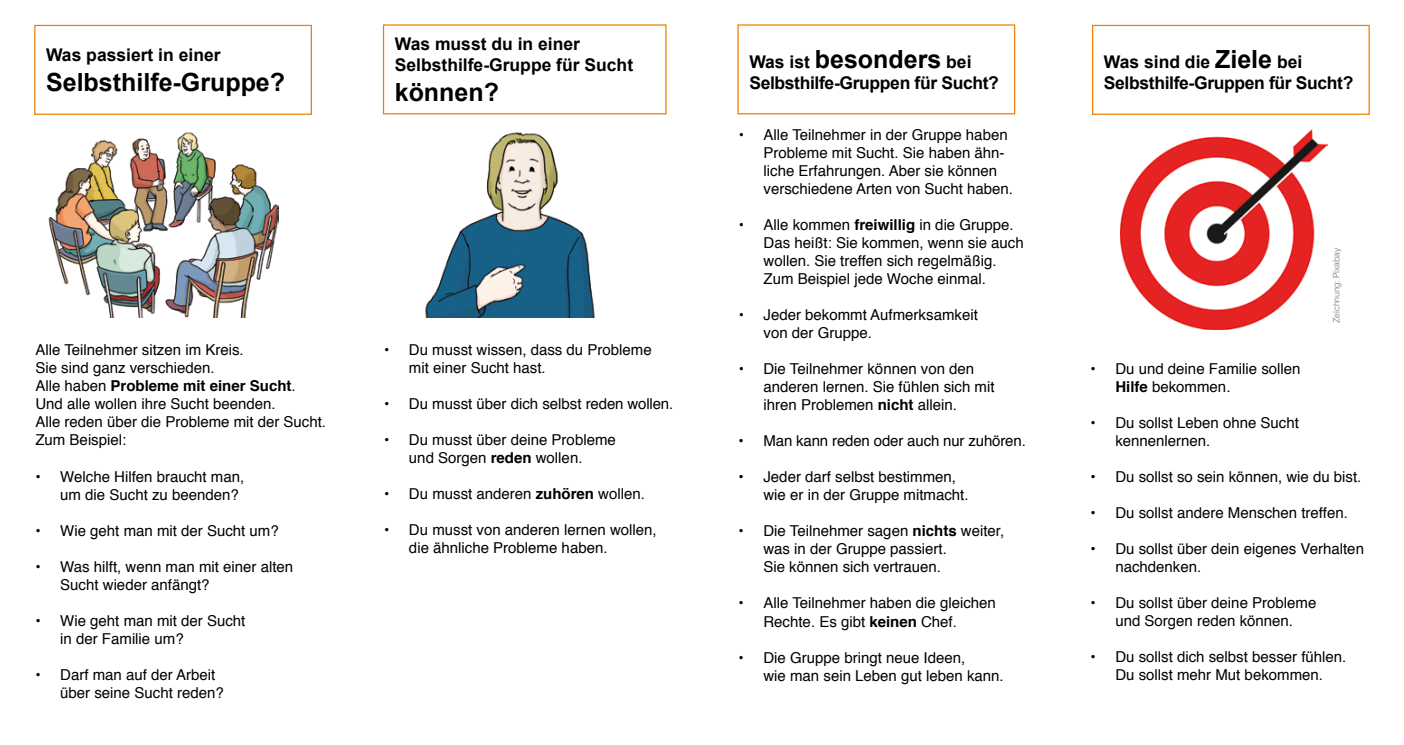
<style>
.page{position:relative;width:1404px;height:745px;background:#fff}
.page>*{position:absolute;margin:0;border:0;box-sizing:border-box;transform-origin:0 0}
.t1{font:700 25px "Arial";color:#000}
.t2{font:700 17.5px/21px "Arial";letter-spacing:-.02em;color:#000}
.t3{font:700 17.5px/21px "Arial";color:#000}
.t4{font:15px/18px "Helvetica";color:#000}
.t5{font:300 8.75px "Helvetica";letter-spacing:-.02em;color:#707172}
.s1{font-weight:700}
.s2{font-size:25px}
</style>
<div class="page">
<img style="left:48px;top:132px;width:231px;height:185px">
<div style="left:34px;top:25px;width:278px;height:90px;border:1px solid #ee7f00"></div>
<img style="left:425px;top:132px;width:170px;height:185px">
<div style="left:383px;top:24px;width:283px;height:90px;border:1px solid #ee7f00"></div>
<div style="left:737px;top:24px;width:278px;height:90px;border:1px solid #ee7f00"></div>
<img style="left:1120px;top:129px;width:206px;height:200px">
<div style="left:1091px;top:25px;width:278px;height:90px;border:1px solid #ee7f00"></div>
<p class="t3" style="left:46px;top:44px;width:176px">Was passiert in einer</p>
<h1 class="t1" style="left:46px;top:68px;width:240px">Selbsthilfe-Gruppe?</h1>
<p class="t3" style="left:395px;top:34px;width:240px">Was musst du in einer<br>Selbsthilfe-Gruppe für Sucht</p>
<h1 class="t1" style="left:395px;top:78px;width:106px">können?</h1>
<p class="t4" style="left:35px;top:341px;width:292px">Alle Teilnehmer sitzen im Kreis.<br>Sie sind ganz verschieden.<br>Alle haben <span class="s1">Probleme mit einer Sucht</span>.<br>Und alle wollen ihre Sucht beenden.<br>Alle reden über die Probleme mit der Sucht.<br>Zum Beispiel:</p>
<p class="t4" style="left:60px;top:467px;width:185px;text-indent:-25px">• Welche Hilfen braucht man, um die Sucht zu beenden?</p>
<p class="t4" style="left:35px;top:521px;width:245px">• Wie geht man mit der Sucht um?</p>
<p class="t4" style="left:60px;top:557px;width:234px;text-indent:-25px">• Was hilft, wenn man mit einer alten<br>Sucht wieder anfängt?</p>
<p class="t4" style="left:60px;top:611px;width:187px;text-indent:-25px">• Wie geht man mit der Sucht in der Familie um?</p>
<p class="t4" style="left:60px;top:665px;width:165px;text-indent:-25px">• Darf man auf der Arbeit über seine Sucht reden?</p>
<p class="t4" style="left:409px;top:341px;width:244px;text-indent:-25px">• Du musst wissen, dass du Probleme mit einer Sucht hast.</p>
<p class="t4" style="left:384px;top:395px;width:290px">• Du musst über dich selbst reden wollen.</p>
<p class="t4" style="left:384px;top:431px;width:233px;text-align:center">• Du musst über deine Probleme und Sorgen <span class="s1">reden</span> wollen.</p>
<p class="t4" style="left:384px;top:485px;width:262px">• Du musst anderen <span class="s1">zuhören</span> wollen.</p>
<p class="t4" style="left:409px;top:521px;width:249px;text-indent:-25px">• Du musst von anderen lernen wollen, die ähnliche Probleme haben.</p>
<p class="t2" style="left:749px;top:51px;width:251px">Was ist <span class="s2">besonders</span> bei<br>Selbsthilfe-Gruppen für Sucht?</p>
<p class="t4" style="left:763px;top:126px;width:251px;text-indent:-25px">• Alle Teilnehmer in der Gruppe haben Probleme mit Sucht. Sie haben ähn&shy;liche Erfahrungen. Aber sie können verschiedene Arten von Sucht haben.</p>
<p class="t4" style="left:763px;top:216px;width:262px;text-indent:-25px">• Alle kommen <span class="s1">freiwillig</span> in die Gruppe.<br>Das heißt: Sie kommen, wenn sie auch wollen. Sie treffen sich regelmäßig.<br>Zum Beispiel jede Woche einmal.</p>
<p class="t4" style="left:763px;top:306px;width:216px;text-indent:-25px">• Jeder bekommt Aufmerksamkeit von der Gruppe.</p>
<p class="t4" style="left:763px;top:360px;width:232px;text-indent:-25px">• Die Teilnehmer können von den anderen lernen. Sie fühlen sich mit ihren Problemen <span class="s1">nicht</span> allein.</p>
<p class="t4" style="left:738px;top:432px;width:289px">• Man kann reden oder auch nur zuhören.</p>
<p class="t4" style="left:763px;top:468px;width:207px;text-indent:-25px">• Jeder darf selbst bestimmen, wie er in der Gruppe mitmacht.</p>
<p class="t4" style="left:763px;top:522px;width:242px;text-indent:-25px">• Die Teilnehmer sagen <span class="s1">nichts</span> weiter, was in der Gruppe passiert.<br>Sie können sich vertrauen.</p>
<p class="t4" style="left:763px;top:594px;width:234px;text-indent:-25px">• Alle Teilnehmer haben die gleichen<br>Rechte. Es gibt <span class="s1">keinen</span> Chef.</p>
<p class="t4" style="left:763px;top:648px;width:242px;text-indent:-25px">• Die Gruppe bringt neue Ideen,<br>wie man sein Leben gut leben kann.</p>
<p class="t2" style="left:1103px;top:52px;width:251px">Was sind die <span class="s2">Ziele</span> bei<br>Selbsthilfe-Gruppen für Sucht?</p>
<p class="t5" style="left:1328px;top:322px;width:76px;rotate:-90deg">Zeichnung: Pixabay</p>
<p class="t4" style="left:1115px;top:360px;width:187px;text-indent:-25px">• Du und deine Familie sollen<br><span class="s1">Hilfe</span> bekommen.</p>
<p class="t4" style="left:1115px;top:414px;width:185px;text-indent:-25px">• Du sollst Leben ohne Sucht kennenlernen.</p>
<p class="t4" style="left:1090px;top:468px;width:272px">• Du sollst so sein können, wie du bist.</p>
<p class="t4" style="left:1090px;top:504px;width:259px">• Du sollst andere Menschen treffen.</p>
<p class="t4" style="left:1115px;top:540px;width:250px;text-indent:-25px">• Du sollst über dein eigenes Verhalten nachdenken.</p>
<p class="t4" style="left:1090px;top:594px;width:227px;text-align:center">• Du sollst über deine Probleme und Sorgen reden können.</p>
<p class="t4" style="left:1090px;top:648px;width:257px;text-align:center">• Du sollst dich selbst besser fühlen.<br>Du sollst mehr Mut bekommen.</p>
</div>
